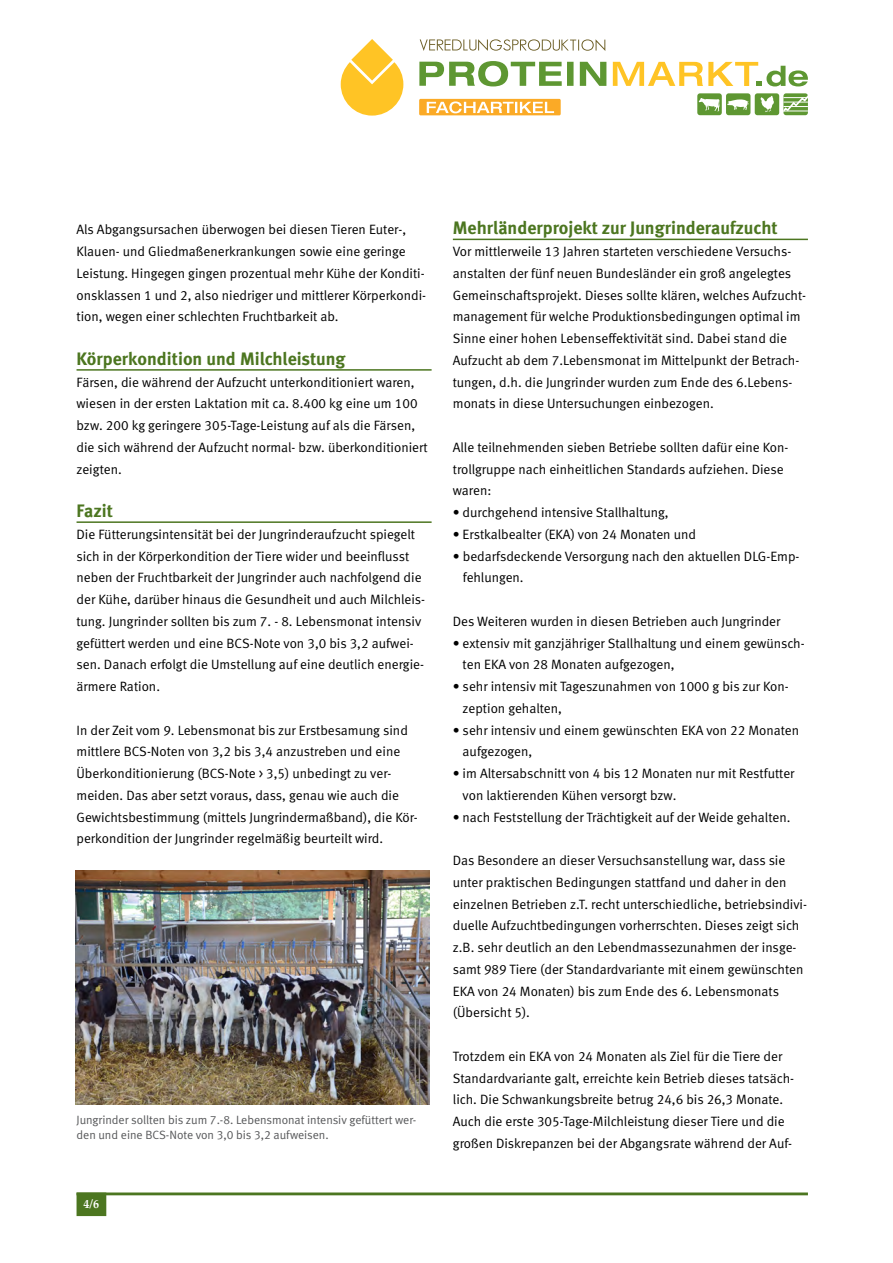
<style>
.page{position:relative;width:893px;height:1263px;background:#fff}
.page>*{position:absolute;margin:0;border:0;box-sizing:border-box;transform-origin:0 0}
.t1{font:18px "Meta Bold LF";letter-spacing:.005em;color:#4c7620}
.t2{font:13.5px/21.8px "Meta Normal LF";color:#000}
.t3{font:12px/15px "Meta Normal LF";letter-spacing:-.005em;color:#58595b}
.t4{font:700 12px "Palatino Linotype";color:#fff}
</style>
<div class="page">
<hr style="left:77px;top:1192px;width:731px;height:3px;background:#4c7620">
<div style="left:77px;top:1192px;width:29px;height:24px;background:#4c7620;border:2px solid #4c7620"></div>
<svg style="left:419px;top:61px;width:143px;height:25px"></svg>
<div style="left:567px;top:62px;width:7px;height:24px;background:#5e9732"></div>
<svg style="left:580px;top:62px;width:26px;height:24px"></svg>
<svg style="left:341px;top:39px;width:62px;height:77px"></svg>
<svg style="left:420px;top:39px;width:185px;height:12px"></svg>
<div style="left:726px;top:93px;width:24px;height:22px;background:#5e9732;border-radius:3px"></div>
<svg style="left:727px;top:99px;width:21px;height:11px"></svg>
<div style="left:697px;top:93px;width:25px;height:22px;background:#5e9732;border-radius:3px"></div>
<svg style="left:699px;top:98px;width:21px;height:13px"></svg>
<div style="left:755px;top:93px;width:24px;height:22px;background:#5e9732;border-radius:3px"></div>
<svg style="left:760px;top:95px;width:14px;height:17px"></svg>
<div style="left:783px;top:93px;width:25px;height:22px;background:#5e9732;border-radius:3px"></div>
<svg style="left:783px;top:93px;width:25px;height:21px"></svg>
<svg style="left:613px;top:62px;width:195px;height:24px"></svg>
<div style="left:419px;top:99px;width:142px;height:16px;background:#fbaa26;border-radius:2px"></div>
<svg style="left:427px;top:101px;width:127px;height:12px"></svg>
<hr style="left:77px;top:369px;width:355px;height:2px;background:#4c7620">
<hr style="left:77px;top:521px;width:355px;height:2px;background:#4c7620">
<hr style="left:453px;top:239px;width:355px;height:1px;background:#4c7620">
<img style="left:75px;top:870px;width:354px;height:234px">
<p class="t2" style="left:77px;top:219px;width:351px">Als Abgangsursachen überwogen bei diesen Tieren Euter-, Klauen- und Gliedmaßenerkrankungen sowie eine geringe Leistung. Hingegen gingen prozentual mehr Kühe der Konditi&shy;onsklassen 1 und 2, also niedriger und mittlerer Körperkondi&shy;tion, wegen einer schlechten Fruchtbarkeit ab.</p>
<h1 class="t1" style="left:77px;top:348px;width:270px">Körperkondition und Milchleistung</h1>
<p class="t2" style="left:77px;top:371px;width:353px">Färsen, die während der Aufzucht unterkonditioniert waren, wiesen in der ersten Laktation mit ca. 8.400 kg eine um 100 bzw. 200 kg geringere 305-Tage-Leistung auf als die Färsen, die sich während der Aufzucht normal- bzw. überkonditioniert zeigten.</p>
<h1 class="t1" style="left:77px;top:500px;width:38px">Fazit</h1>
<p class="t2" style="left:77px;top:523px;width:350px">Die Fütterungsintensität bei der Jungrinderaufzucht spiegelt sich in der Körperkondition der Tiere wider und beeinflusst neben der Fruchtbarkeit der Jungrinder auch nachfolgend die der Kühe, darüber hinaus die Gesundheit und auch Milchleis&shy;tung. Jungrinder sollten bis zum 7. - 8. Lebensmonat intensiv gefüttert werden und eine BCS-Note von 3,0 bis 3,2 aufwei&shy;sen. Danach erfolgt die Umstellung auf eine deutlich energie&shy;ärmere Ration.</p>
<p class="t2" style="left:77px;top:719px;width:343px">In der Zeit vom 9. Lebensmonat bis zur Erstbesamung sind mittlere BCS-Noten von 3,2 bis 3,4 anzustreben und eine Überkonditionierung (BCS-Note &gt; 3,5) unbedingt zu ver&shy;meiden. Das aber setzt voraus, dass, genau wie auch die Gewichtsbestimmung (mittels Jungrindermaßband), die Kör&shy;perkondition der Jungrinder regelmäßig beurteilt wird.</p>
<p class="t3" style="left:77px;top:1112px;width:341px">Jungrinder sollten bis zum 7.-8. Lebensmonat intensiv gefüttert wer&shy;den und eine BCS-Note von 3,0 bis 3,2 aufweisen.</p>
<p class="t4" style="left:84px;top:1195px;width:17px">4/6</p>
<h1 class="t1" style="left:453px;top:217px;width:326px">Mehrländerprojekt zur Jungrinderaufzucht</h1>
<p class="t2" style="left:453px;top:240px;width:355px">Vor mittlerweile 13 Jahren starteten verschiedene Versuchs&shy;anstalten der fünf neuen Bundesländer ein groß angelegtes Gemeinschaftsprojekt. Dieses sollte klären, welches Aufzucht&shy;management für welche Produktionsbedingungen optimal im Sinne einer hohen Lebenseffektivität sind. Dabei stand die Aufzucht ab dem 7.Lebensmonat im Mittelpunkt der Betrach&shy;tungen, d.h. die Jungrinder wurden zum Ende des 6.Lebens&shy;monats in diese Untersuchungen einbezogen.</p>
<p class="t2" style="left:453px;top:436px;width:337px">Alle teilnehmenden sieben Betriebe sollten dafür eine Kon&shy;trollgruppe nach einheitlichen Standards aufziehen. Diese waren:</p>
<p class="t2" style="left:453px;top:501px;width:217px">• durchgehend intensive Stallhaltung,</p>
<p class="t2" style="left:453px;top:523px;width:245px">• Erstkalbealter (EKA) von 24 Monaten und</p>
<p class="t2" style="left:463px;top:545px;width:338px;text-indent:-10px">• bedarfsdeckende Versorgung nach den aktuellen DLG-Emp&shy;fehlungen.</p>
<p class="t2" style="left:453px;top:610px;width:329px">Des Weiteren wurden in diesen Betrieben auch Jungrinder</p>
<p class="t2" style="left:463px;top:632px;width:344px;text-indent:-10px">• extensiv mit ganzjähriger Stallhaltung und einem gewünsch&shy;ten EKA von 28 Monaten aufgezogen,</p>
<p class="t2" style="left:463px;top:675px;width:328px;text-indent:-10px">• sehr intensiv mit Tageszunahmen von 1000 g bis zur Kon&shy;zeption gehalten,</p>
<p class="t2" style="left:463px;top:719px;width:338px;text-indent:-10px">• sehr intensiv und einem gewünschten EKA von 22 Monaten aufgezogen,</p>
<p class="t2" style="left:463px;top:762px;width:333px;text-indent:-10px">• im Altersabschnitt von 4 bis 12 Monaten nur mit Restfutter von laktierenden Kühen versorgt bzw.</p>
<p class="t2" style="left:453px;top:806px;width:339px">• nach Feststellung der Trächtigkeit auf der Weide gehalten.</p>
<p class="t2" style="left:453px;top:849px;width:356px">Das Besondere an dieser Versuchsanstellung war, dass sie unter praktischen Bedingungen stattfand und daher in den einzelnen Betrieben z.T. recht unterschiedliche, betriebsindivi&shy;duelle Aufzuchtbedingungen vorherrschten. Dieses zeigt sich z.B. sehr deutlich an den Lebendmassezunahmen der insge&shy;samt 989 Tiere (der Standardvariante mit einem gewünschten EKA von 24 Monaten) bis zum Ende des 6. Lebensmonats (Übersicht 5).</p>
<p class="t2" style="left:453px;top:1045px;width:343px">Trotzdem ein EKA von 24 Monaten als Ziel für die Tiere der Standardvariante galt, erreichte kein Betrieb dieses tatsäch&shy;lich. Die Schwankungsbreite betrug 24,6 bis 26,3 Monate.<br>Auch die erste 305-Tage-Milchleistung dieser Tiere und die großen Diskrepanzen bei der Abgangsrate während der Auf-</p>
</div>
